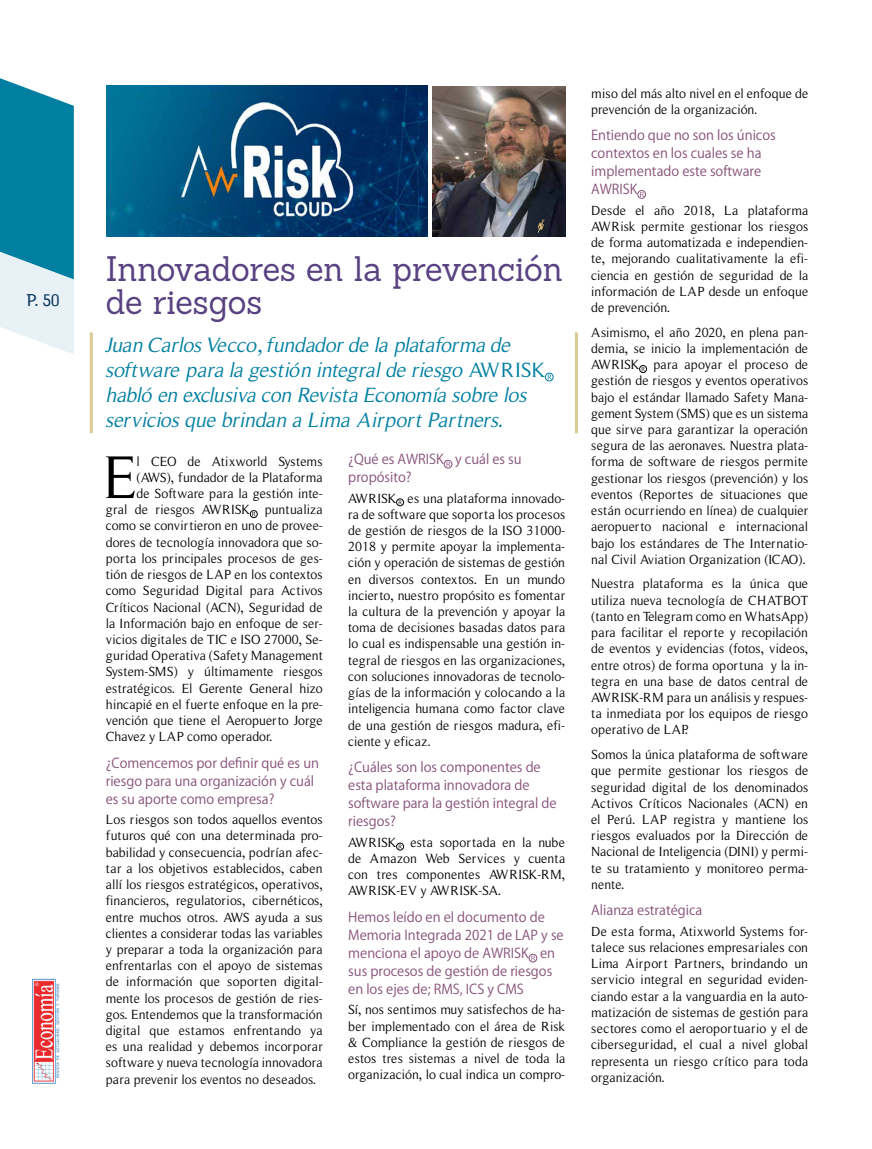
<style>
.page{position:relative;width:872px;height:1149px;background:#fff}
.page>*{position:absolute;margin:0;border:0;box-sizing:border-box;transform-origin:0 0}
.t1{font:61.35px "Roman Serif";color:#000}
.t2{font:34.5px/33px "Sanchez";letter-spacing:-.005em;color:#584281;scale:.94 1}
.t3{font:italic 21px/25.2px "Roman Serif";color:#007fa1}
.t4{font:16.5px "BDP Old Neo Regular";color:#073258}
.t5{font:13.5px/16.2px "Roman Serif";color:#000;text-align:justify}
.t6{font:13.5px/18px "Koz Go Pr 6 N";color:#865179}
.s1{font-style:normal}
</style>
<div class="page">
<img style="left:32px;top:978px;width:28px;height:105px">
<svg style="left:0;top:78px;width:74px;height:276px;background:#58aac1"></svg>
<div style="left:250px;top:510px;width:7px;height:7px;border:1px solid #000;border-radius:50%"></div>
<svg style="left:252px;top:512px;width:4px;height:4px"></svg>
<div style="left:444px;top:460px;width:8px;height:8px;border:1px solid #865179;border-radius:50%"></div>
<svg style="left:446px;top:461px;width:5px;height:5px"></svg>
<div style="left:396px;top:498px;width:8px;height:8px;border:1px solid #000;border-radius:50%"></div>
<svg style="left:398px;top:500px;width:4px;height:4px"></svg>
<div style="left:396px;top:842px;width:8px;height:8px;border:1px solid #000;border-radius:50%"></div>
<svg style="left:398px;top:844px;width:4px;height:4px"></svg>
<div style="left:529px;top:953px;width:8px;height:8px;border:1px solid #865179;border-radius:50%"></div>
<svg style="left:531px;top:955px;width:4px;height:5px"></svg>
<div style="left:637px;top:190px;width:8px;height:8px;border:1px solid #865179;border-radius:50%"></div>
<svg style="left:640px;top:192px;width:4px;height:5px"></svg>
<div style="left:639px;top:365px;width:7px;height:7px;border:1px solid #000;border-radius:50%"></div>
<svg style="left:641px;top:367px;width:4px;height:4px"></svg>
<div style="left:545px;top:373px;width:8px;height:8px;border:1px solid #007fa1;border-radius:50%"></div>
<svg style="left:547px;top:374px;width:5px;height:5px"></svg>
<hr style="left:90px;top:332px;width:3px;height:101px;background:#d8ca90">
<hr style="left:575px;top:332px;width:3px;height:101px;background:#d8ca90">
<img style="left:107px;top:85px;width:321px;height:151px">
<img style="left:432px;top:86px;width:133px;height:150px">
<p class="t4" style="left:27px;top:290px;width:34px">P. 50</p>
<h2 class="t2" style="left:106px;top:252px;width:488px">Innovadores en la prevención de riesgos</h2>
<h3 class="t3" style="left:106px;top:332px;width:441px">Juan Carlos Vecco, fundador de la plataforma de software para la gestión integral de riesgo <span class="s1">AWRISK </span>habló en exclusiva con Revista Economía sobre los servicios que brindan a Lima Airport Partners.</h3>
<h1 class="t1" style="left:103px;top:441px;width:35px">E</h1>
<p class="t5" style="left:137px;top:452px;width:187px">l CEO de Atixworld Systems</p>
<p class="t5" style="left:137px;top:469px;width:187px">(AWS), fundador de la Plataforma</p>
<p class="t5" style="left:137px;top:485px;width:188px">de Software para la gestión inte-</p>
<p class="t5" style="left:106px;top:501px;width:218px">gral de riesgos AWRISK puntualiza</p>
<p class="t5" style="left:106px;top:517px;width:218px">como se convirtieron en uno de provee-</p>
<p class="t5" style="left:106px;top:533px;width:218px">dores de tecnología innovadora que so-</p>
<p class="t5" style="left:106px;top:550px;width:218px">porta los principales procesos de ges-</p>
<p class="t5" style="left:106px;top:566px;width:218px">tión de riesgos de LAP en los contextos</p>
<p class="t5" style="left:106px;top:582px;width:218px">como Seguridad Digital para Activos</p>
<p class="t5" style="left:106px;top:598px;width:218px">Críticos Nacional (ACN), Seguridad de</p>
<p class="t5" style="left:106px;top:614px;width:218px">la Información bajo en enfoque de ser-</p>
<p class="t5" style="left:106px;top:631px;width:218px">vicios digitales de TIC e ISO 27000, Se-</p>
<p class="t5" style="left:106px;top:647px;width:218px">guridad Operativa (Safety Management</p>
<p class="t5" style="left:106px;top:663px;width:218px">System-SMS) y últimamente riesgos</p>
<p class="t5" style="left:106px;top:679px;width:218px">estratégicos. El Gerente General hizo</p>
<p class="t5" style="left:106px;top:695px;width:218px">hincapié en el fuerte enfoque en la pre-</p>
<p class="t5" style="left:106px;top:712px;width:218px">vención que tiene el Aeropuerto Jorge</p>
<p class="t5" style="left:106px;top:728px;width:168px">Chavez y LAP como operador.</p>
<p class="t6" style="left:106px;top:753px;width:215px">¿Comencemos por definir qué es un riesgo para una organización y cuál es su aporte como empresa?</p>
<p class="t5" style="left:106px;top:811px;width:218px">Los riesgos son todos aquellos eventos futuros qué con una determinada pro&shy;babilidad y consecuencia, podrían afec&shy;tar a los objetivos establecidos, caben allí los riesgos estratégicos, operativos, financieros, regulatorios, cibernéticos, entre muchos otros. AWS ayuda a sus clientes a considerar todas las variables y preparar a toda la organización para enfrentarlas con el apoyo de sistemas de información que soporten digital&shy;mente los procesos de gestión de ries&shy;gos. Entendemos que la transformación digital que estamos enfrentando ya es una realidad y debemos incorporar software y nueva tecnología innovadora para prevenir los eventos no deseados.</p>
<p class="t6" style="left:348px;top:450px;width:175px">¿Qué es AWRISK y cuál es su propósito?</p>
<p class="t5" style="left:348px;top:489px;width:218px">AWRISK es una plataforma innovado&shy;ra de software que soporta los procesos de gestión de riesgos de la ISO 31000- 2018 y permite apoyar la implementa&shy;ción y operación de sistemas de gestión en diversos contextos. En un mundo incierto, nuestro propósito es fomentar la cultura de la prevención y apoyar la toma de decisiones basadas datos para lo cual es indispensable una gestión in&shy;tegral de riesgos en las organizaciones, con soluciones innovadoras de tecnolo&shy;gías de la información y colocando a la inteligencia humana como factor clave de una gestión de riesgos madura, efi&shy;ciente y eficaz.</p>
<p class="t6" style="left:348px;top:758px;width:210px">¿Cuáles son los componentes de esta plataforma innovadora de software para la gestión integral de riesgos?</p>
<p class="t5" style="left:348px;top:833px;width:218px">AWRISK esta soportada en la nube de Amazon Web Services y cuenta con tres componentes AWRISK-RM, AWRISK-EV y AWRISK-SA.</p>
<p class="t6" style="left:348px;top:907px;width:217px">Hemos leído en el documento de<br>Memoria Integrada 2021 de LAP y se menciona el apoyo de AWRISK en sus procesos de gestión de riesgos en los ejes de; RMS, ICS y CMS</p>
<p class="t5" style="left:348px;top:1001px;width:218px">Sí, nos sentimos muy satisfechos de ha&shy;ber implementado con el área de Risk &amp; Compliance la gestión de riesgos de estos tres sistemas a nivel de toda la organización, lo cual indica un compro-</p>
<p class="t5" style="left:591px;top:85px;width:218px">miso del más alto nivel en el enfoque de prevención de la organización.</p>
<p class="t6" style="left:591px;top:126px;width:186px">Entiendo que no son los únicos contextos en los cuales se ha implementado este software<br>AWRISK</p>
<p class="t5" style="left:591px;top:202px;width:218px">Desde el año 2018, La plataforma AWRisk permite gestionar los riesgos de forma automatizada e independien&shy;te, mejorando cualitativamente la efi&shy;ciencia en gestión de seguridad de la información de LAP desde un enfoque de prevención.</p>
<p class="t5" style="left:591px;top:324px;width:218px">Asimismo, el año 2020, en plena pan&shy;demia, se inicio la implementación de AWRISK para apoyar el proceso de gestión de riesgos y eventos operativos bajo el estándar llamado Safety Mana&shy;gement System (SMS) que es un sistema que sirve para garantizar la operación segura de las aeronaves. Nuestra plata&shy;forma de software de riesgos permite gestionar los riesgos (prevención) y los eventos (Reportes de situaciones que están ocurriendo en línea) de cualquier aeropuerto nacional e internacional bajo los estándares de The Internatio&shy;nal Civil Aviation Organization (ICAO).</p>
<p class="t5" style="left:591px;top:575px;width:218px">Nuestra plataforma es la única que utiliza nueva tecnología de CHATBOT (tanto en Telegram como en WhatsApp) para facilitar el reporte y recopilación de eventos y evidencias (fotos, videos, entre otros) de forma oportuna y la in&shy;tegra en una base de datos central de AWRISK-RM para un análisis y respues&shy;ta inmediata por los equipos de riesgo operativo de LAP.</p>
<p class="t5" style="left:591px;top:746px;width:218px">Somos la única plataforma de software que permite gestionar los riesgos de seguridad digital de los denominados Activos Críticos Nacionales (ACN) en el Perú. LAP registra y mantiene los riesgos evaluados por la Dirección de Nacional de Inteligencia (DINI) y permi&shy;te su tratamiento y monitoreo perma&shy;nente.</p>
<p class="t6" style="left:591px;top:901px;width:113px">Alianza estratégica</p>
<p class="t5" style="left:591px;top:922px;width:218px">De esta forma, Atixworld Systems for&shy;talece sus relaciones empresariales con Lima Airport Partners, brindando un servicio integral en seguridad eviden&shy;ciando estar a la vanguardia en la auto&shy;matización de sistemas de gestión para sectores como el aeroportuario y el de ciberseguridad, el cual a nivel global representa un riesgo crítico para toda organización.</p>
</div>
